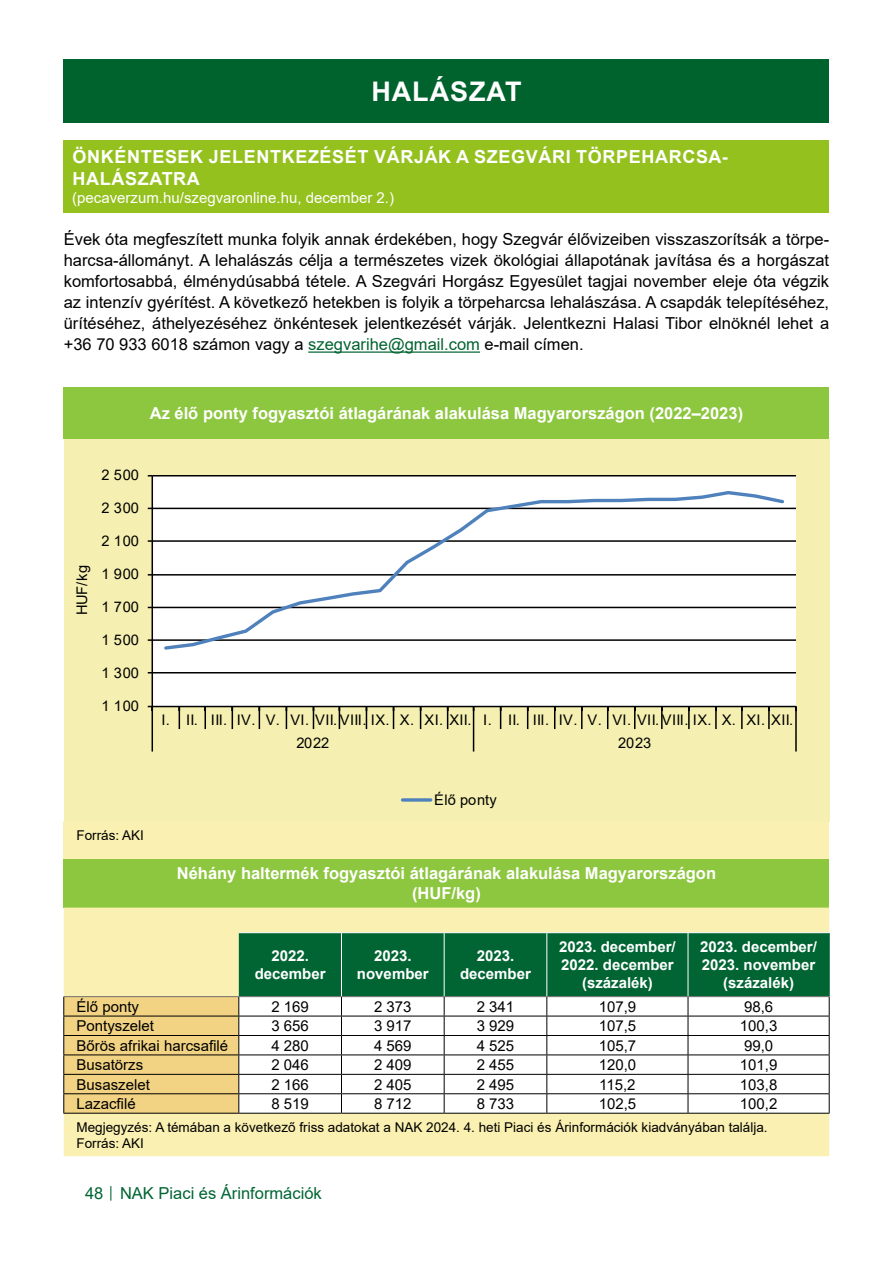
<style>
.page{position:relative;width:893px;height:1263px;background:#fff}
.page>*{position:absolute;margin:0;border:0;box-sizing:border-box;transform-origin:0 0}
.Cím_01{font:700 27px "Arial";letter-spacing:.035em;color:#fff}
.Cím_02{font:700 18px/21.6px "Arial";letter-spacing:.035em;color:#fff}
.Szoveg{font:16.5px/21px "Arial";color:#000;text-align:justify}
.Tablazat_cime{font:700 16.5px/19.8px "Arial";color:#fff;text-align:center}
.t1{font:16.5px "Arial";color:#006533}
.Tablazat_kozep_ertek{font:15px "Arial";color:#000}
.Tablazat_fejlece_kozep{font:700 15px/18px "Arial";color:#fff;text-align:center}
.Tablazat_bal_kategoria{font:15px "Arial";color:#000}
.Cím_03{font:15px "Arial";color:#fff}
.t2{font:14.7px/23px "Arial";letter-spacing:.025em;color:#000}
.Tablazat_forrasa{font:13.5px/16.2px "Arial";color:#000}
.s1{color:#00632e}
.s2{font-size:12px}
</style>
<div class="page">
<div style="left:64px;top:60px;width:765px;height:63px;background:#00632e"></div>
<div style="left:64px;top:859px;width:765px;height:49px;background:#8dc63f"></div>
<div style="left:64px;top:908px;width:765px;height:248px;background:#faf0b1"></div>
<hr style="left:239px;top:932px;width:102px;height:1px;background:#fff">
<hr style="left:341px;top:932px;width:103px;height:1px;background:#fff">
<hr style="left:444px;top:932px;width:103px;height:1px;background:#fff">
<hr style="left:547px;top:932px;width:141px;height:1px;background:#fff">
<hr style="left:688px;top:932px;width:142px;height:1px;background:#fff">
<hr style="left:63px;top:1113px;width:176px;height:1px;background:#000">
<hr style="left:239px;top:1113px;width:102px;height:1px;background:#000">
<hr style="left:341px;top:1113px;width:103px;height:1px;background:#000">
<hr style="left:444px;top:1113px;width:103px;height:1px;background:#000">
<hr style="left:547px;top:1113px;width:141px;height:1px;background:#000">
<hr style="left:688px;top:1113px;width:142px;height:1px;background:#000">
<svg style="left:63px;top:933px;width:767px;height:180px"></svg>
<div style="left:64px;top:388px;width:765px;height:51px;background:#8dc63f"></div>
<div style="left:64px;top:821px;width:765px;height:38px;background:#faf0b1"></div>
<hr style="left:308px;top:351px;width:172px;height:2px;background:#00632e">
<div style="left:64px;top:140px;width:765px;height:73px;background:#95c11f"></div>
<div style="left:64px;top:439px;width:765px;height:382px;background:#f5f0b1"></div>
<div style="left:152px;top:475px;width:643px;height:231px;background:#fff"></div>
<hr style="left:152px;top:672px;width:644px;height:1px;background:#000">
<hr style="left:152px;top:639px;width:644px;height:2px;background:#000">
<hr style="left:152px;top:607px;width:644px;height:1px;background:#000">
<hr style="left:152px;top:574px;width:644px;height:1px;background:#000">
<hr style="left:152px;top:540px;width:644px;height:2px;background:#000">
<hr style="left:152px;top:508px;width:644px;height:1px;background:#000">
<hr style="left:152px;top:475px;width:644px;height:1px;background:#000">
<hr style="left:152px;top:476px;width:1px;height:230px;background:#000">
<hr style="left:152px;top:706px;width:644px;height:1px;background:#000">
<svg style="left:179px;top:707px;width:1px;height:22px"></svg>
<hr style="left:204px;top:706px;width:2px;height:23px;background:#000">
<svg style="left:232px;top:707px;width:1px;height:22px"></svg>
<svg style="left:259px;top:707px;width:1px;height:22px"></svg>
<svg style="left:286px;top:707px;width:1px;height:22px"></svg>
<svg style="left:313px;top:707px;width:1px;height:22px"></svg>
<svg style="left:339px;top:707px;width:1px;height:22px"></svg>
<svg style="left:366px;top:707px;width:1px;height:22px"></svg>
<svg style="left:393px;top:707px;width:1px;height:22px"></svg>
<svg style="left:420px;top:707px;width:1px;height:22px"></svg>
<svg style="left:447px;top:707px;width:1px;height:22px"></svg>
<svg style="left:500px;top:707px;width:1px;height:22px"></svg>
<svg style="left:527px;top:707px;width:1px;height:22px"></svg>
<svg style="left:554px;top:707px;width:1px;height:22px"></svg>
<hr style="left:581px;top:706px;width:2px;height:23px;background:#000">
<svg style="left:607px;top:707px;width:1px;height:22px"></svg>
<svg style="left:634px;top:707px;width:1px;height:22px"></svg>
<hr style="left:661px;top:706px;width:2px;height:23px;background:#000">
<hr style="left:688px;top:706px;width:2px;height:23px;background:#000">
<hr style="left:715px;top:706px;width:2px;height:23px;background:#000">
<hr style="left:741px;top:706px;width:2px;height:23px;background:#000">
<hr style="left:768px;top:706px;width:2px;height:23px;background:#000">
<hr style="left:795px;top:706px;width:2px;height:23px;background:#000">
<svg style="left:148px;top:706px;width:5px;height:45px"></svg>
<svg style="left:473px;top:707px;width:1px;height:44px"></svg>
<hr style="left:795px;top:729px;width:2px;height:22px;background:#000">
<svg style="left:162px;top:491px;width:624px;height:159px"></svg>
<svg style="left:403px;top:798px;width:28px;height:4px"></svg>
<p class="Cím_01" style="left:371px;top:73px;width:152px">HALÁSZAT</p>
<p class="Cím_02" style="left:73px;top:146px;width:657px">ÖNKÉNTESEK JELENTKEZÉSÉT VÁRJÁK A SZEGVÁRI TÖRPEHARCSA-<br>HALÁSZATRA</p>
<p class="Cím_03" style="left:72px;top:187px;width:323px">(pecaverzum.hu/szegvaronline.hu, december 2.)</p>
<p class="Szoveg" style="left:64px;top:229px;width:767px">Évek óta megfeszített munka folyik annak érdekében, hogy Szegvár élővizeiben visszaszorítsák a törpe&shy;harcsa-állományt. A lehalászás célja a természetes vizek ökológiai állapotának javítása és a horgászat komfortosabbá, élménydúsabbá tétele. A Szegvári Horgász Egyesület tagjai november eleje óta végzik az intenzív gyérítést. A következő hetekben is folyik a törpeharcsa lehalászása. A csapdák telepítéséhez, ürítéséhez, áthelyezéséhez önkéntesek jelentkezését várják. Jelentkezni Halasi Tibor elnöknél lehet a +36 70 933 6018 számon vagy a <span class="s1">szegvarihe@gmail.com</span> e-mail címen.</p>
<p class="Tablazat_cime" style="left:150px;top:404px;width:595px">Az élő ponty fogyasztói átlagárának alakulása Magyarországon (2022–2023)</p>
<p class="t2" style="left:70px;top:615px;width:51px;rotate:-90deg">HUF/kg</p>
<p class="t2" style="left:102px;top:463px;width:39px">2 500</p>
<p class="t2" style="left:102px;top:496px;width:39px">2 300</p>
<p class="t2" style="left:102px;top:529px;width:39px">2 100</p>
<p class="t2" style="left:102px;top:562px;width:39px">1 900</p>
<p class="t2" style="left:102px;top:595px;width:39px">1 700</p>
<p class="t2" style="left:102px;top:628px;width:39px">1 500</p>
<p class="t2" style="left:102px;top:661px;width:39px">1 300</p>
<p class="t2" style="left:102px;top:694px;width:39px">1 100</p>
<p class="t2" style="left:296px;top:708px;width:498px;text-indent:-135px">I. II. III. IV. V. VI. VII. VIII. IX. X. XI. XII. I. II. III. IV. V. VI. VII. VIII. IX. X. XI. XII.<br>2022</p>
<p class="t2" style="left:618px;top:731px;width:34px">2023</p>
<p class="t2" style="left:434px;top:788px;width:64px">Élő ponty</p>
<p class="Tablazat_forrasa" style="left:77px;top:827px;width:69px">Forrás: AKI</p>
<p class="Tablazat_cime" style="left:177px;top:864px;width:541px">Néhány haltermék fogyasztói átlagárának alakulása Magyarországon (HUF/kg)</p>
<p class="Tablazat_fejlece_kozep" style="left:255px;top:947px;width:72px">2022. december</p>
<p class="Tablazat_fejlece_kozep" style="left:357px;top:947px;width:73px">2023. november</p>
<p class="Tablazat_fejlece_kozep" style="left:460px;top:947px;width:72px">2023. december</p>
<p class="Tablazat_fejlece_kozep" style="left:559px;top:938px;width:118px">2023. december/<br>2022. december (százalék)</p>
<p class="Tablazat_fejlece_kozep" style="left:700px;top:938px;width:118px">2023. december/<br>2023. november (százalék)</p>
<p class="Tablazat_bal_kategoria" style="left:77px;top:996px;width:64px">Élő ponty</p>
<p class="Tablazat_kozep_ertek" style="left:271px;top:996px;width:39px">2 169</p>
<p class="Tablazat_kozep_ertek" style="left:374px;top:996px;width:39px">2 373</p>
<p class="Tablazat_kozep_ertek" style="left:477px;top:996px;width:39px">2 341</p>
<p class="Tablazat_kozep_ertek" style="left:599px;top:996px;width:39px">107,9</p>
<p class="Tablazat_kozep_ertek" style="left:744px;top:996px;width:31px">98,6</p>
<p class="Tablazat_bal_kategoria" style="left:77px;top:1016px;width:79px">Pontyszelet</p>
<p class="Tablazat_kozep_ertek" style="left:271px;top:1016px;width:39px">3 656</p>
<p class="Tablazat_kozep_ertek" style="left:374px;top:1016px;width:39px">3 917</p>
<p class="Tablazat_kozep_ertek" style="left:477px;top:1016px;width:39px">3 929</p>
<p class="Tablazat_kozep_ertek" style="left:599px;top:1016px;width:39px">107,5</p>
<p class="Tablazat_kozep_ertek" style="left:740px;top:1016px;width:39px">100,3</p>
<p class="Tablazat_bal_kategoria" style="left:77px;top:1035px;width:153px">Bőrös afrikai harcsafilé</p>
<p class="Tablazat_kozep_ertek" style="left:271px;top:1035px;width:39px">4 280</p>
<p class="Tablazat_kozep_ertek" style="left:374px;top:1035px;width:39px">4 569</p>
<p class="Tablazat_kozep_ertek" style="left:477px;top:1035px;width:39px">4 525</p>
<p class="Tablazat_kozep_ertek" style="left:599px;top:1035px;width:39px">105,7</p>
<p class="Tablazat_kozep_ertek" style="left:744px;top:1035px;width:31px">99,0</p>
<p class="Tablazat_bal_kategoria" style="left:77px;top:1054px;width:68px">Busatörzs</p>
<p class="Tablazat_kozep_ertek" style="left:271px;top:1054px;width:39px">2 046</p>
<p class="Tablazat_kozep_ertek" style="left:374px;top:1054px;width:39px">2 409</p>
<p class="Tablazat_kozep_ertek" style="left:477px;top:1054px;width:39px">2 455</p>
<p class="Tablazat_kozep_ertek" style="left:599px;top:1054px;width:39px">120,0</p>
<p class="Tablazat_kozep_ertek" style="left:740px;top:1054px;width:39px">101,9</p>
<p class="Tablazat_bal_kategoria" style="left:77px;top:1074px;width:75px">Busaszelet</p>
<p class="Tablazat_kozep_ertek" style="left:271px;top:1074px;width:39px">2 166</p>
<p class="Tablazat_kozep_ertek" style="left:374px;top:1074px;width:39px">2 405</p>
<p class="Tablazat_kozep_ertek" style="left:477px;top:1074px;width:39px">2 495</p>
<p class="Tablazat_kozep_ertek" style="left:599px;top:1074px;width:38px">115,2</p>
<p class="Tablazat_kozep_ertek" style="left:740px;top:1074px;width:39px">103,8</p>
<p class="Tablazat_bal_kategoria" style="left:77px;top:1093px;width:61px">Lazacfilé</p>
<p class="Tablazat_kozep_ertek" style="left:271px;top:1093px;width:39px">8 519</p>
<p class="Tablazat_kozep_ertek" style="left:374px;top:1093px;width:39px">8 712</p>
<p class="Tablazat_kozep_ertek" style="left:477px;top:1093px;width:39px">8 733</p>
<p class="Tablazat_kozep_ertek" style="left:599px;top:1093px;width:39px">102,5</p>
<p class="Tablazat_kozep_ertek" style="left:740px;top:1093px;width:39px">100,2</p>
<p class="Tablazat_forrasa" style="left:77px;top:1118px;width:693px">Megjegyzés: A témában a következő friss adatokat a NAK 2024. 4. heti Piaci és Árinformációk kiadványában találja.<br>Forrás: AKI</p>
<p class="t1" style="left:85px;top:1182px;width:238px">48 <span class="s2">│</span> NAK Piaci és Árinformációk</p>
</div>
